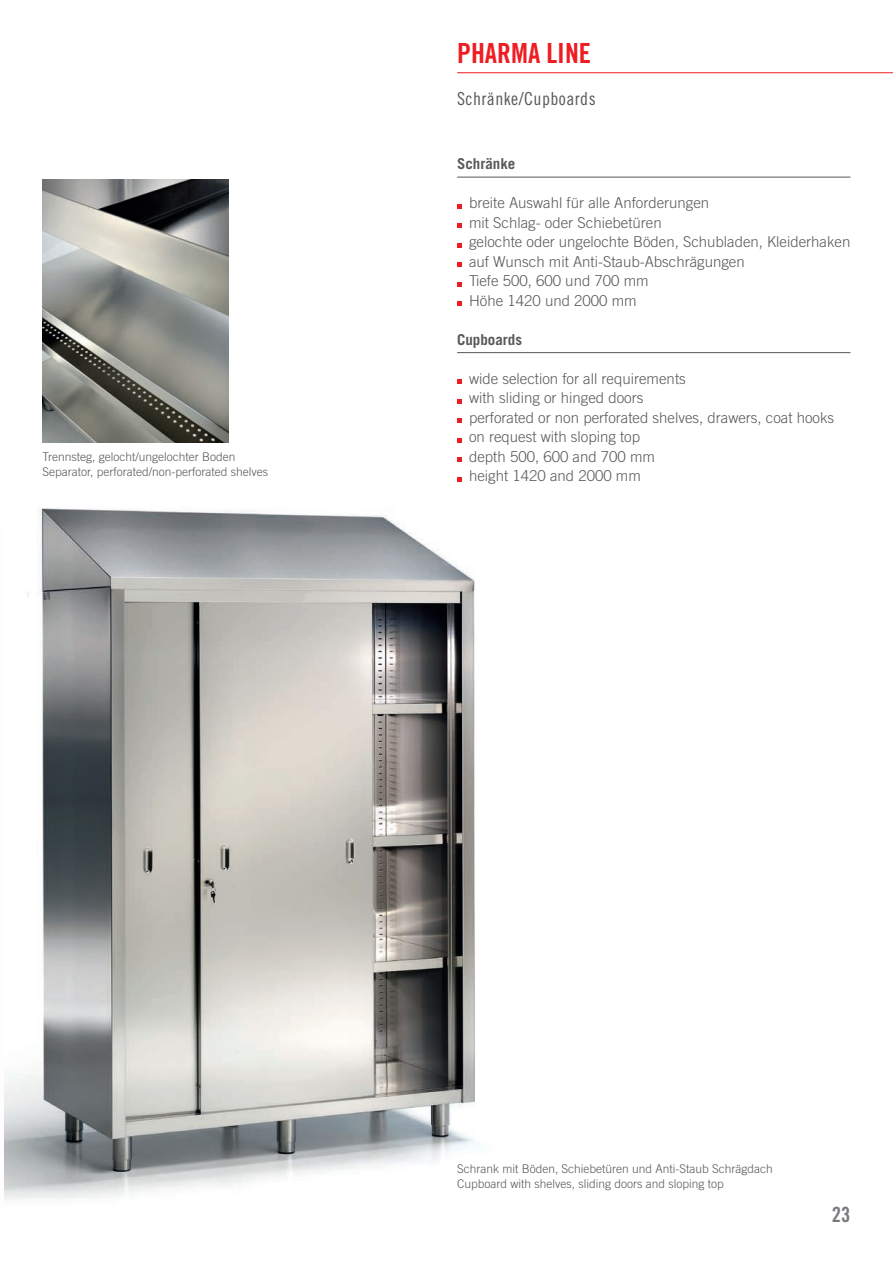
<style>
.page{position:relative;width:893px;height:1263px;background:#fff}
.page>*{position:absolute;margin:0;border:0;box-sizing:border-box;transform-origin:0 0}
.t1{font:27.75px "Trade Gothic LT Pro Bd Cn 20";color:#ee1d23}
.t2{font:21px "Trade Gothic LT Pro Bd Cn 20";color:#787a7d}
.t3{font:18px "Trade Gothic LT Pro Cn 18";letter-spacing:.025em;color:#57585a}
.t4{font:300 15px/19.5px "Trade Gothic LT Pro";color:#57585a}
.t5{font:700 15px "Trade Gothic LT Pro";color:#57585a}
.t6{font:300 12px/15px "Trade Gothic LT Pro";color:#57585a}
</style>
<div class="page">
<img style="left:4px;top:428px;width:471px;height:772px">
<img style="left:43px;top:179px;width:186px;height:263px">
<hr style="left:457px;top:72px;width:436px;height:1px;background:#ee1d23">
<hr style="left:457px;top:177px;width:393px;height:1px;background:#57585a">
<hr style="left:457px;top:352px;width:393px;height:1px;background:#57585a">
<svg style="left:457px;top:204px;width:4px;height:4px"></svg>
<svg style="left:457px;top:224px;width:4px;height:4px"></svg>
<svg style="left:457px;top:243px;width:4px;height:4px"></svg>
<svg style="left:457px;top:263px;width:4px;height:4px"></svg>
<svg style="left:457px;top:282px;width:4px;height:4px"></svg>
<svg style="left:457px;top:302px;width:4px;height:4px"></svg>
<svg style="left:457px;top:380px;width:4px;height:4px"></svg>
<svg style="left:457px;top:399px;width:4px;height:4px"></svg>
<svg style="left:457px;top:419px;width:4px;height:4px"></svg>
<svg style="left:457px;top:438px;width:4px;height:4px"></svg>
<svg style="left:457px;top:458px;width:4px;height:4px"></svg>
<svg style="left:457px;top:477px;width:4px;height:4px"></svg>
<p class="t6" style="left:43px;top:449px;width:227px">Trennsteg, gelocht/ungelochter Boden<br>Separator, perforated/non-perforated shelves</p>
<h1 class="t1" style="left:457px;top:36px;width:136px">PHARMA LINE</h1>
<p class="t3" style="left:457px;top:88px;width:140px">Schränke/Cupboards</p>
<p class="t5" style="left:457px;top:155px;width:60px">Schränke</p>
<p class="t4" style="left:469px;top:193px;width:383px">breite Auswahl für alle Anforderungen<br>mit Schlag- oder Schiebetüren<br>gelochte oder ungelochte Böden, Schubladen, Kleiderhaken auf Wunsch mit Anti-Staub-Abschrägungen<br>Tiefe 500, 600 und 700 mm<br>Höhe 1420 und 2000 mm</p>
<p class="t5" style="left:457px;top:330px;width:66px">Cupboards</p>
<p class="t4" style="left:469px;top:369px;width:367px">wide selection for all requirements<br>with sliding or hinged doors<br>perforated or non perforated shelves, drawers, coat hooks on request with sloping top<br>depth 500, 600 and 700 mm<br>height 1420 and 2000 mm</p>
<p class="t6" style="left:457px;top:1161px;width:317px">Schrank mit Böden, Schiebetüren und Anti-Staub Schrägdach<br>Cupboard with shelves, sliding doors and sloping top</p>
<h2 class="t2" style="left:832px;top:1202px;width:20px">23</h2>
</div>
